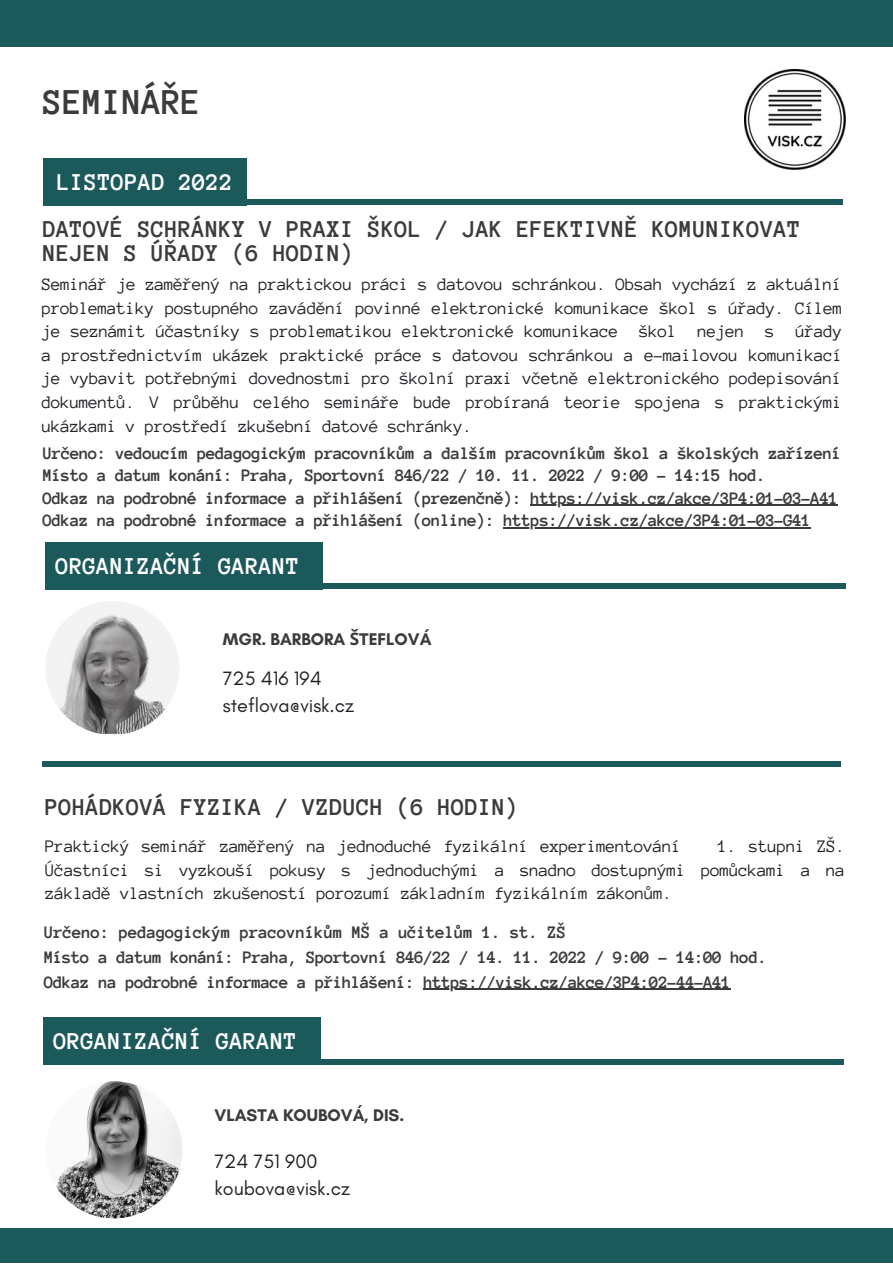
<style>
.page{position:relative;width:893px;height:1264px;background:#fff}
.page>*{position:absolute;margin:0;border:0;box-sizing:border-box;transform-origin:0 0}
.t1{font:700 37.35px "Anonymous Pro";letter-spacing:-.015em;color:#3b3b3b}
.t2{font:700 24.75px/24.8px "Anonymous Pro";color:#3b3b3b}
.t3{font:700 24.75px "Anonymous Pro";color:#fff}
.t4{font:19.8px/26.8px "Glacial Indifference";color:#212227}
.t5{font:18px/23.5px "Anonymous Pro";letter-spacing:-.025em;color:#212227;text-align:justify}
.t6{font:700 18px/22.5px "Anonymous Pro";letter-spacing:-.045em;color:#3b3b3b}
.t7{font:700 17.25px "Glacial Indifference";color:#3b3b3b}
.s1{font-family:"Noto Sans"}
</style>
<div class="page">
<div style="left:0;top:0;width:892px;height:47px;background:#1c595b"></div>
<img style="left:745px;top:69px;width:100px;height:100px">
<div style="left:45px;top:1058px;width:798px;height:6px;background:#1c595b"></div>
<div style="left:43px;top:1017px;width:277px;height:47px;background:#1c595b"></div>
<hr style="left:530px;top:504px;width:307px;height:2px;background:#3b3b3b">
<hr style="left:503px;top:527px;width:307px;height:1px;background:#3b3b3b">
<div style="left:43px;top:158px;width:203px;height:47px;background:#1c595b"></div>
<div style="left:44px;top:199px;width:798px;height:6px;background:#1c595b"></div>
<div style="left:0;top:1228px;width:892px;height:34px;background:#1c595b"></div>
<div style="left:42px;top:760px;width:798px;height:6px;background:#1c595b"></div>
<img style="left:45px;top:1081px;width:137px;height:137px;border-radius:50%">
<div style="left:47px;top:583px;width:798px;height:6px;background:#1c595b"></div>
<div style="left:45px;top:543px;width:278px;height:47px;background:#1c595b"></div>
<hr style="left:423px;top:988px;width:307px;height:1px;background:#3b3b3b">
<img style="left:45px;top:601px;width:134px;height:134px;border-radius:50%">
<h1 class="t1" style="left:43px;top:83px;width:160px">SEMINÁŘE</h1>
<h2 class="t3" style="left:57px;top:170px;width:177px">LISTOPAD 2022</h2>
<h2 class="t2" style="left:43px;top:216px;width:759px">DATOVÉ SCHRÁNKY V PRAXI ŠKOL / JAK EFEKTIVNĚ KOMUNIKOVAT<br>NEJEN S ÚŘADY (6 HODIN)</h2>
<p class="t5" style="left:42px;top:272px;width:802px">Seminář je zaměřený na praktickou práci s datovou schránkou. Obsah vychází z aktuální problematiky postupného zavádění povinné elektronické komunikace škol s úřady. Cílem je seznámit účastníky s problematikou elektronické komunikace škol nejen s úřady a prostřednictvím ukázek praktické práce s datovou schránkou a e-mailovou komunikací je vybavit potřebnými dovednostmi pro školní praxi včetně elektronického podepisování dokumentů. V průběhu celého semináře bude probíraná teorie spojena s praktickými ukázkami v prostředí zkušební datové schránky.</p>
<p class="t6" style="left:43px;top:441px;width:800px">Určeno: vedoucím pedagogickým pracovníkům a dalším pracovníkům škol a školských zařízení Místo a datum konání: Praha, Sportovní 846/22 / 10. 11. 2022 / 9:00 – 14:15 hod.<br>Odkaz na podrobné informace a přihlášení (prezenčně): https://visk.cz/akce/3P4:01-03-A41<br>Odkaz na podrobné informace a přihlášení (online): https://visk.cz/akce/3P4:01-03-G41</p>
<h2 class="t3" style="left:56px;top:554px;width:245px">ORGANIZAČNÍ GARANT</h2>
<p class="t7" style="left:223px;top:628px;width:210px">MGR. BARBORA <span class="s1">Š</span>TEFLOVÁ</p>
<p class="t4" style="left:223px;top:664px;width:133px">725 416 194 steflova@visk.cz</p>
<h2 class="t2" style="left:45px;top:794px;width:475px">POHÁDKOVÁ FYZIKA / VZDUCH (6 HODIN)</h2>
<p class="t5" style="left:45px;top:834px;width:637px">Praktický seminář zaměřený na jednoduché fyzikální experimentování</p>
<p class="t5" style="left:45px;top:834px;width:801px;text-indent:672px">1. stupni ZŠ.<br>Účastníci si vyzkouší pokusy s jednoduchými a snadno dostupnými pomůckami a na základě vlastních zkušeností porozumí základním fyzikálním zákonům.</p>
<p class="t6" style="left:44px;top:920px;width:724px;line-height:24.8px">Určeno: pedagogickým pracovníkům MŠ a učitelům 1. st. ZŠ<br>Místo a datum konání: Praha, Sportovní 846/22 / 14. 11. 2022 / 9:00 – 14:00 hod.<br>Odkaz na podrobné informace a přihlášení: https://visk.cz/akce/3P4:02-44-A41</p>
<h2 class="t3" style="left:54px;top:1028px;width:245px">ORGANIZAČNÍ GARANT</h2>
<p class="t7" style="left:214px;top:1105px;width:191px">VLASTA KOUBOVÁ, DIS.</p>
<p class="t4" style="left:214px;top:1147px;width:137px">724 751 900 koubova@visk.cz</p>
</div>
